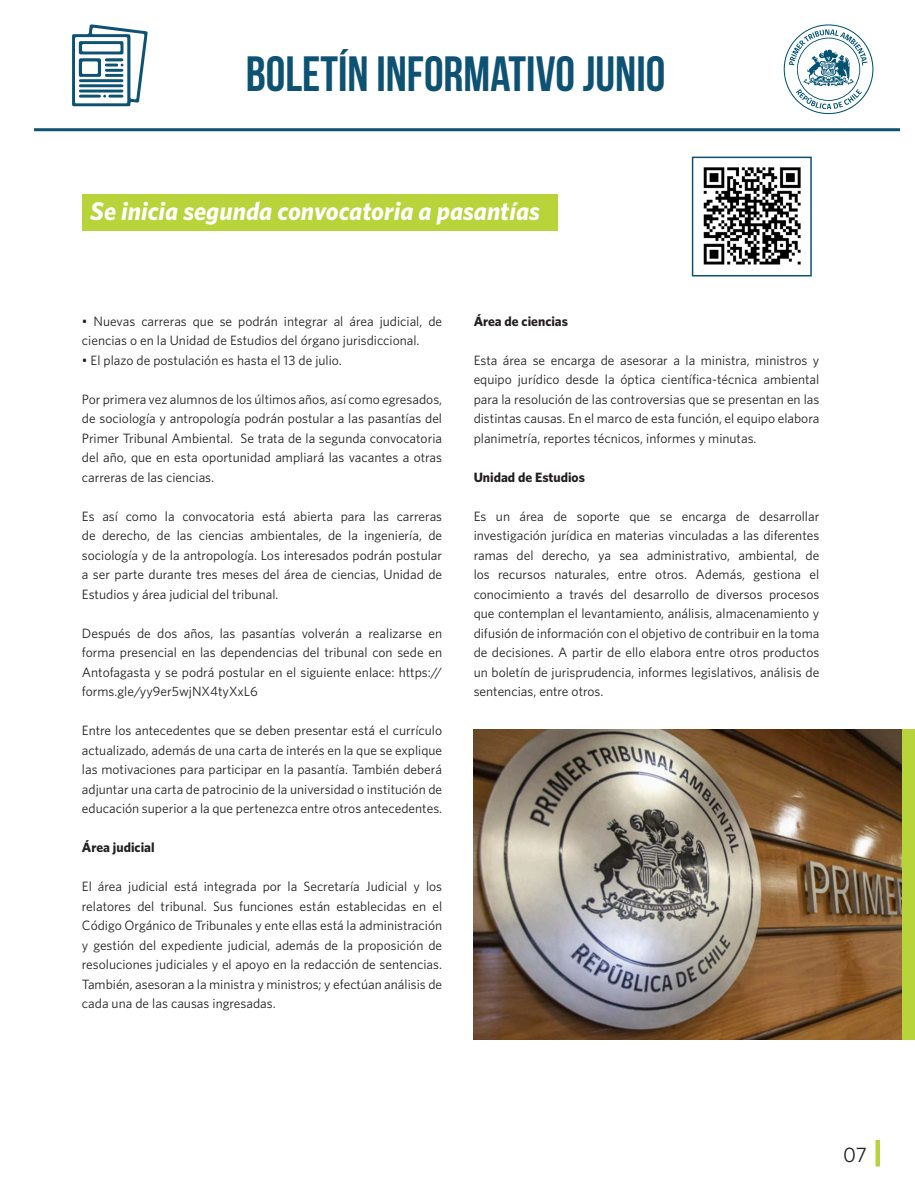
<style>
.page{position:relative;width:915px;height:1191px;background:#fff}
.page>*{position:absolute;margin:0;border:0;box-sizing:border-box;transform-origin:0 0}
.t1{font:700 49.5px "Bebas Neue";color:#0e5273}
.t2{font:italic 700 25.5px "Whitney";color:#fff}
.t3{font:21px "Whitney";color:#231f20}
.t4{font:13.5px/19.5px "Whitney";color:#231f20;text-align:justify}
.t5{font:700 13.5px "Whitney";color:#231f20}
</style>
<div class="page">
<hr style="left:34px;top:128px;width:865px;height:3px;background:#0e5273">
<svg style="left:72px;top:24px;width:76px;height:82px"></svg>
<div style="left:82px;top:195px;width:475px;height:36px;background:#b7d43a"></div>
<img style="left:703px;top:167px;width:98px;height:98px">
<div style="left:691px;top:157px;width:120px;height:119px;border:2px solid #0e5273"></div>
<svg style="left:783px;top:24px;width:90px;height:90px"></svg>
<svg style="left:875px;top:1140px;width:4px;height:26px"></svg>
<img style="left:473px;top:729px;width:429px;height:311px">
<div style="left:902px;top:729px;width:12px;height:311px;background:#b7d43a"></div>
<h1 class="t1" style="left:246px;top:47px;width:421px">BOLETÍN INFORMATIVO JUNIO</h1>
<h2 class="t2" style="left:90px;top:195px;width:451px">Se inicia segunda convocatoria a pasantías</h2>
<p class="t4" style="left:82px;top:311px;width:361px">• Nuevas carreras que se podrán integrar al área judicial, de ciencias o en la Unidad de Estudios del órgano jurisdiccional.</p>
<p class="t4" style="left:82px;top:350px;width:261px">• El plazo de postulación es hasta el 13 de julio.</p>
<p class="t4" style="left:82px;top:389px;width:361px">Por primera vez alumnos de los últimos años, así como egresados, de sociología y antropología podrán postular a las pasantías del Primer Tribunal Ambiental. Se trata de la segunda convocatoria del año, que en esta oportunidad ampliará las vacantes a otras carreras de las ciencias.</p>
<p class="t4" style="left:82px;top:506px;width:361px">Es así como la convocatoria está abierta para las carreras de derecho, de las ciencias ambientales, de la ingeniería, de sociología y de la antropología. Los interesados podrán postular a ser parte durante tres meses del área de ciencias, Unidad de Estudios y área judicial del tribunal.</p>
<p class="t4" style="left:82px;top:623px;width:361px">Después de dos años, las pasantías volverán a realizarse en forma presencial en las dependencias del tribunal con sede en Antofagasta y se podrá postular en el siguiente enlace: https:// forms.gle/yy9er5wjNX4tyXxL6</p>
<p class="t4" style="left:82px;top:720px;width:361px">Entre los antecedentes que se deben presentar está el currículo actualizado, además de una carta de interés en la que se explique las motivaciones para participar en la pasantía. También deberá adjuntar una carta de patrocinio de la universidad o institución de educación superior a la que pertenezca entre otros antecedentes.</p>
<p class="t5" style="left:82px;top:839px;width:74px">Área judicial</p>
<p class="t4" style="left:82px;top:876px;width:361px">El área judicial está integrada por la Secretaría Judicial y los relatores del tribunal. Sus funciones están establecidas en el Código Orgánico de Tribunales y ente ellas está la administración y gestión del expediente judicial, además de la proposición de resoluciones judiciales y el apoyo en la redacción de sentencias.<br>También, asesoran a la ministra y ministros; y efectúan análisis de cada una de las causas ingresadas.</p>
<p class="t5" style="left:473px;top:313px;width:96px">Área de ciencias</p>
<p class="t4" style="left:473px;top:350px;width:347px">Esta área se encarga de asesorar a la ministra, ministros y equipo jurídico desde la óptica científica-técnica ambiental para la resolución de las controversias que se presentan en las distintas causas. En el marco de esta función, el equipo elabora planimetría, reportes técnicos, informes y minutas.</p>
<p class="t5" style="left:473px;top:469px;width:113px">Unidad de Estudios</p>
<p class="t4" style="left:473px;top:506px;width:347px">Es un área de soporte que se encarga de desarrollar investigación jurídica en materias vinculadas a las diferentes ramas del derecho, ya sea administrativo, ambiental, de los recursos naturales, entre otros. Además, gestiona el conocimiento a través del desarrollo de diversos procesos que contemplan el levantamiento, análisis, almacenamiento y difusión de información con el objetivo de contribuir en la toma de decisiones. A partir de ello elabora entre otros productos un boletín de jurisprudencia, informes legislativos, análisis de sentencias, entre otros.</p>
<h3 class="t3" style="left:843px;top:1142px;width:25px">07</h3>
</div>
